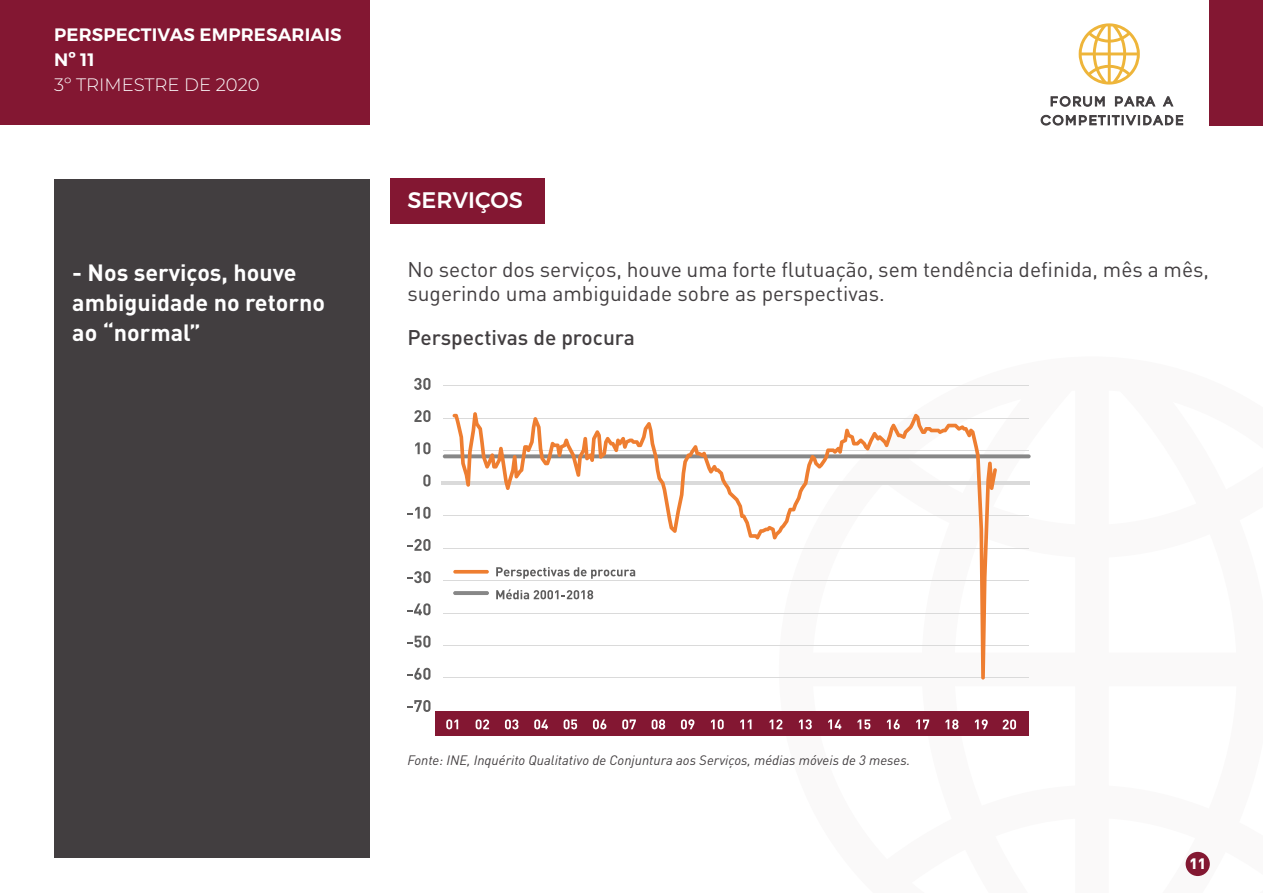
<style>
.page{position:relative;width:1263px;height:893px;background:#fff}
.page>*{position:absolute;margin:0;border:0;box-sizing:border-box;transform-origin:0 0}
.t1{font:700 23.25px/30px "DIN Pro";color:#fff}
.t2{font:500 22.5px "Montserrat";color:#fff}
.t3{font:21px/24px "DIN Pro";color:#423e40}
.t4{font:500 21px "DIN Pro";color:#423e40}
.t5{font:600 18px/25.2px "Montserrat";letter-spacing:.01em;color:#fff}
.t6{font:300 18px "Montserrat";color:#fff}
.t7{font:900 15px "DIN Pro";color:#fff}
.t8{font:italic 13.5px "DIN";color:#423e40}
</style>
<div class="page">
<div style="left:54px;top:179px;width:316px;height:678px;background:#423e40"></div>
<div style="left:0;top:0;width:370px;height:125px;background:#831732"></div>
<div style="left:1210px;top:0;width:53px;height:125px;background:#831732"></div>
<svg style="left:1079px;top:23px;width:61px;height:62px"></svg>
<svg style="left:1050px;top:96px;width:55px;height:11px"></svg>
<svg style="left:1115px;top:96px;width:41px;height:11px"></svg>
<svg style="left:1162px;top:96px;width:12px;height:11px"></svg>
<svg style="left:1040px;top:114px;width:143px;height:12px"></svg>
<div style="left:1185px;top:852px;width:25px;height:24px;background:#831832;border-radius:50%"></div>
<div style="left:390px;top:179px;width:154px;height:45px;background:#831732"></div>
<div style="left:435px;top:711px;width:594px;height:25px;background:#831732"></div>
<svg style="left:446px;top:719px;width:12px;height:10px"></svg>
<svg style="left:476px;top:719px;width:13px;height:10px"></svg>
<svg style="left:505px;top:719px;width:13px;height:10px"></svg>
<svg style="left:534px;top:719px;width:14px;height:10px"></svg>
<svg style="left:564px;top:719px;width:13px;height:10px"></svg>
<svg style="left:593px;top:719px;width:13px;height:10px"></svg>
<svg style="left:622px;top:719px;width:14px;height:10px"></svg>
<svg style="left:652px;top:719px;width:13px;height:10px"></svg>
<svg style="left:681px;top:719px;width:13px;height:10px"></svg>
<svg style="left:711px;top:719px;width:13px;height:10px"></svg>
<svg style="left:740px;top:719px;width:11px;height:10px"></svg>
<svg style="left:769px;top:719px;width:13px;height:10px"></svg>
<svg style="left:799px;top:719px;width:13px;height:10px"></svg>
<svg style="left:828px;top:719px;width:13px;height:10px"></svg>
<svg style="left:857px;top:719px;width:13px;height:10px"></svg>
<svg style="left:887px;top:719px;width:13px;height:10px"></svg>
<svg style="left:916px;top:719px;width:13px;height:10px"></svg>
<svg style="left:945px;top:719px;width:13px;height:10px"></svg>
<svg style="left:975px;top:719px;width:13px;height:10px"></svg>
<hr style="left:443px;top:645px;width:586px;height:1px;background:#dadada">
<hr style="left:443px;top:613px;width:586px;height:1px;background:#dadada">
<hr style="left:443px;top:580px;width:586px;height:1px;background:#dadada">
<hr style="left:443px;top:678px;width:586px;height:1px;background:#dadada">
<hr style="left:443px;top:548px;width:586px;height:1px;background:#dadada">
<hr style="left:443px;top:515px;width:586px;height:1px;background:#dadada">
<hr style="left:442px;top:482px;width:588px;height:3px;background:#dadada">
<hr style="left:443px;top:451px;width:586px;height:1px;background:#dadada">
<hr style="left:443px;top:418px;width:586px;height:1px;background:#dadada">
<hr style="left:443px;top:386px;width:586px;height:1px;background:#dadada">
<svg style="left:443px;top:454px;width:588px;height:4px"></svg>
<svg style="left:1003px;top:719px;width:13px;height:10px"></svg>
<svg style="left:414px;top:378px;width:16px;height:12px"></svg>
<svg style="left:414px;top:410px;width:16px;height:12px"></svg>
<svg style="left:415px;top:442px;width:15px;height:12px"></svg>
<svg style="left:423px;top:474px;width:7px;height:12px"></svg>
<svg style="left:407px;top:507px;width:23px;height:12px"></svg>
<svg style="left:407px;top:539px;width:23px;height:12px"></svg>
<svg style="left:407px;top:571px;width:23px;height:12px"></svg>
<svg style="left:407px;top:603px;width:23px;height:12px"></svg>
<svg style="left:407px;top:636px;width:23px;height:11px"></svg>
<svg style="left:407px;top:668px;width:23px;height:12px"></svg>
<svg style="left:407px;top:700px;width:23px;height:12px"></svg>
<svg style="left:453px;top:412px;width:544px;height:268px"></svg>
<p class="t5" style="left:54px;top:22px;width:289px">PERSPECTIVAS EMPRESARIAIS<br>Nº 11</p>
<p class="t6" style="left:54px;top:73px;width:207px">3º TRIMESTRE DE 2020</p>
<p class="t1" style="left:72px;top:257px;width:254px">- Nos serviços, houve ambiguidade no retorno ao “normal”</p>
<p class="t2" style="left:407px;top:186px;width:117px">SERVIÇOS</p>
<p class="t3" style="left:407px;top:257px;width:803px">No sector dos serviços, houve uma forte flutuação, sem tendência definida, mês a mês, sugerindo uma ambiguidade sobre as perspectivas.</p>
<p class="t4" style="left:407px;top:323px;width:229px">Perspectivas de procura</p>
<p class="t8" style="left:407px;top:752px;width:504px">Fonte: INE, Inquérito Qualitativo de Conjuntura aos Serviços, médias móveis de 3 meses.</p>
<p class="t7" style="left:1189px;top:853px;width:18px">11</p>
</div>
